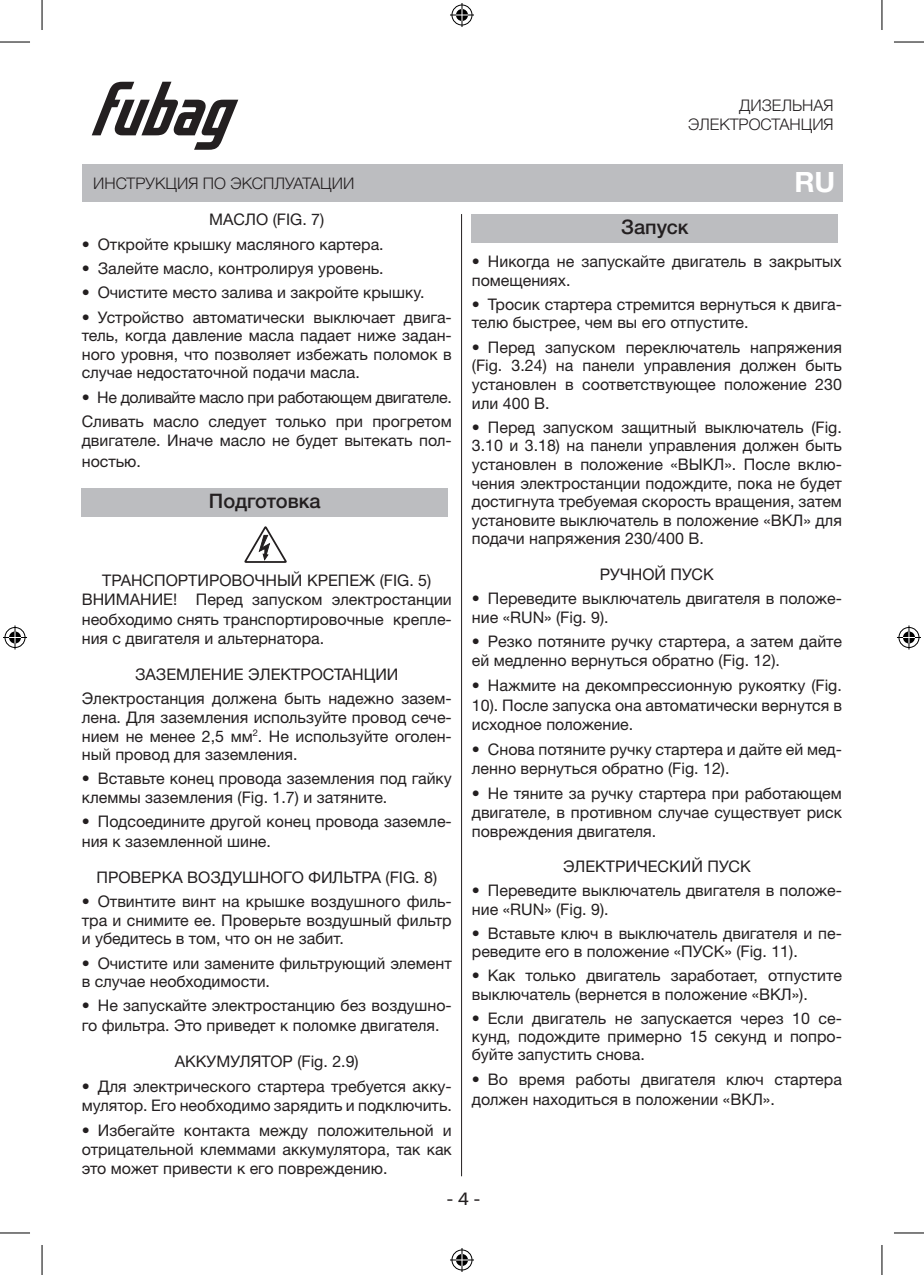
<style>
.page{position:relative;width:924px;height:1275px;background:#fff}
.page>*{position:absolute;margin:0;border:0;box-sizing:border-box;transform-origin:0 0}
.t1{font:700 28px "Helvetica Neue LTW1 G";color:#fff}
.t2{font:500 20px "Helvetica Neue LTW1 G";color:#231f20}
.t3{font:18px "Supria Sans";color:#231f20}
.t4{font:16px/18.6px "Helvetica Neue LTW1 G";color:#231f20}
.t5{font:16px/24.2px "Helvetica Neue LTW1 G";letter-spacing:-.02em;color:#231f20}
.t6{font:300 16px/19.2px "Helvetica Neue LTW1 G";color:#231f20;text-align:right}
</style>
<div class="page">
<hr style="left:461px;top:214px;width:1px;height:962px;background:#231f20">
<svg style="left:92px;top:82px;width:146px;height:68px"></svg>
<div style="left:82px;top:164px;width:759px;height:38px;background:#bcbdc0"></div>
<div style="left:82px;top:488px;width:365px;height:28px;background:#bcbdc0"></div>
<svg style="left:244px;top:526px;width:43px;height:37px"></svg>
<div style="left:471px;top:214px;width:366px;height:29px;background:#bcbdc0"></div>
<hr style="left:0;top:42px;width:30px;height:1px;background:#000">
<hr style="left:893px;top:42px;width:30px;height:1px;background:#000">
<hr style="left:0;top:1232px;width:30px;height:1px;background:#000">
<hr style="left:893px;top:1232px;width:30px;height:1px;background:#000">
<hr style="left:42px;top:0;width:1px;height:30px;background:#000">
<hr style="left:42px;top:1245px;width:1px;height:30px;background:#000">
<hr style="left:881px;top:0;width:1px;height:30px;background:#000">
<hr style="left:881px;top:1245px;width:1px;height:30px;background:#000">
<svg style="left:450px;top:3px;width:24px;height:24px"></svg>
<svg style="left:450px;top:1248px;width:24px;height:24px"></svg>
<svg style="left:3px;top:625px;width:24px;height:24px"></svg>
<svg style="left:897px;top:625px;width:23px;height:24px"></svg>
<p class="t6" style="left:688px;top:97px;width:147px">ДИЗЕЛЬНАЯ<br>ЭЛЕКТРОСТАНЦИЯ</p>
<p class="t6" style="left:93px;top:175px;width:262px">ИНСТРУКЦИЯ ПО ЭКСПЛУАТАЦИИ</p>
<h1 class="t1" style="left:794px;top:166px;width:42px">RU</h1>
<p class="t4" style="left:209px;top:210px;width:116px">МАСЛО (FIG. 7)</p>
<p class="t4" style="left:82px;top:235px;width:303px">• Откройте крышку масляного картера.</p>
<p class="t4" style="left:82px;top:259px;width:303px">• Залейте масло, контролируя уровень.</p>
<p class="t4" style="left:82px;top:283px;width:344px">• Очистите место залива и закройте крышку.</p>
<p class="t4" style="left:82px;top:307px;width:371px;text-align:justify">• Устройство автоматически выключает двига&shy;тель, когда давление масла падает ниже задан&shy;ного уровня, что позволяет избежать поломок в случае недостаточной подачи масла.</p>
<p class="t5" style="left:82px;top:385px;width:371px">• Не доливайте масло при работающем двигателе.<br>Сливать масло следует только при прогретом</p>
<p class="t4" style="left:82px;top:429px;width:371px;line-height:21.6px">двигателе. Иначе масло не будет вытекать пол&shy;ностью.</p>
<p class="t2" style="left:209px;top:493px;width:113px">Подготовка</p>
<p class="t4" style="left:82px;top:571px;width:371px;line-height:19.2px;text-indent:21px">ТРАНСПОРТИРОВОЧНЫЙ КРЕПЕЖ (FIG. 5)<br>ВНИМАНИЕ! Перед запуском электростанции необходимо снять транспортировочные крепле&shy;ния с двигателя и альтернатора.</p>
<p class="t4" style="left:82px;top:662px;width:371px;line-height:24.2px;text-align:center">ЗАЗЕМЛЕНИЕ ЭЛЕКТРОСТАНЦИИ<br>Электростанция должена быть надежно зазем-</p>
<p class="t4" style="left:82px;top:708px;width:371px;text-align:justify">лена. Для заземления используйте провод сече&shy;нием не менее 2,5 мм<sup>2</sup>. Не используйте оголен&shy;ный провод для заземления.</p>
<p class="t4" style="left:82px;top:769px;width:371px">• Вставьте конец провода заземления под гайку клеммы заземления (Fig. 1.7) и затяните.</p>
<p class="t4" style="left:82px;top:812px;width:371px;line-height:19.2px">• Подсоедините другой конец провода заземле&shy;ния к заземленной шине.</p>
<p class="t4" style="left:96px;top:867px;width:342px">ПРОВЕРКА ВОЗДУШНОГО ФИЛЬТРА (FIG. 8)</p>
<p class="t4" style="left:82px;top:892px;width:371px;text-align:justify">• Отвинтите винт на крышке воздушного филь&shy;тра и снимите ее. Проверьте воздушный фильтр и убедитесь в том, что он не забит.</p>
<p class="t4" style="left:82px;top:953px;width:371px">• Очистите или замените фильтрующий элемент в случае необходимости.</p>
<p class="t4" style="left:82px;top:996px;width:371px;line-height:19.2px">• Не запускайте электростанцию без воздушно&shy;го фильтра. Это приведет к поломке двигателя.</p>
<p class="t4" style="left:175px;top:1051px;width:185px">АККУМУЛЯТОР (Fig. 2.9)</p>
<p class="t4" style="left:82px;top:1076px;width:371px;line-height:19.2px">• Для электрического стартера требуется акку&shy;мулятор. Его необходимо зарядить и подключить.</p>
<p class="t4" style="left:82px;top:1120px;width:371px;line-height:19.2px;text-align:justify">• Избегайте контакта между положительной и отрицательной клеммами аккумулятора, так как это может привести к его повреждению.</p>
<p class="t2" style="left:620px;top:219px;width:69px">Запуск</p>
<p class="t4" style="left:471px;top:252px;width:371px">• Никогда не запускайте двигатель в закрытых помещениях.</p>
<p class="t4" style="left:471px;top:295px;width:371px">• Тросик стартера стремится вернуться к двига&shy;телю быстрее, чем вы его отпустите.</p>
<p class="t4" style="left:471px;top:338px;width:371px;text-align:justify">• Перед запуском переключатель напряжения (Fig. 3.24) на панели управления должен быть установлен в соответствующее положение 230 или 400 В.</p>
<p class="t4" style="left:471px;top:418px;width:371px;text-align:justify">• Перед запуском защитный выключатель (Fig.<br>3.10 и 3.18) на панели управления должен быть установлен в положение «ВЫКЛ». После вклю&shy;чения электростанции подождите, пока не будет достигнута требуемая скорость вращения, затем установите выключатель в положение «ВКЛ» для подачи напряжения 230/400 В.</p>
<p class="t4" style="left:599px;top:565px;width:115px">РУЧНОЙ ПУСК</p>
<p class="t4" style="left:471px;top:589px;width:371px">• Переведите выключатель двигателя в положе&shy;ние «RUN» (Fig. 9).</p>
<p class="t4" style="left:471px;top:632px;width:371px;line-height:19.2px">• Резко потяните ручку стартера, а затем дайте ей медленно вернуться обратно (Fig. 12).</p>
<p class="t4" style="left:471px;top:676px;width:371px;line-height:19.2px;text-align:justify">• Нажмите на декомпрессионную рукоятку (Fig.<br>10). После запуска она автоматически вернутся в исходное положение.</p>
<p class="t4" style="left:471px;top:739px;width:371px;line-height:19.2px">• Снова потяните ручку стартера и дайте ей мед&shy;ленно вернуться обратно (Fig. 12).</p>
<p class="t4" style="left:471px;top:783px;width:371px;line-height:19.2px;text-align:justify">• Не тяните за ручку стартера при работающем двигателе, в противном случае существует риск повреждения двигателя.</p>
<p class="t4" style="left:562px;top:857px;width:189px">ЭЛЕКТРИЧЕСКИЙ ПУСК</p>
<p class="t4" style="left:471px;top:881px;width:371px">• Переведите выключатель двигателя в положе&shy;ние «RUN» (Fig. 9).</p>
<p class="t4" style="left:471px;top:923px;width:371px">• Вставьте ключ в выключатель двигателя и пе&shy;реведите его в положение «ПУСК» (Fig. 11).</p>
<p class="t4" style="left:471px;top:966px;width:371px">• Как только двигатель заработает, отпустите выключатель (вернется в положение «ВКЛ»).</p>
<p class="t4" style="left:471px;top:1008px;width:371px;text-align:justify">• Если двигатель не запускается через 10 се&shy;кунд, подождите примерно 15 секунд и попро&shy;буйте запустить снова.</p>
<p class="t4" style="left:471px;top:1070px;width:371px;line-height:19.2px">• Во время работы двигателя ключ стартера должен находиться в положении «ВКЛ».</p>
<p class="t3" style="left:446px;top:1188px;width:36px">- 4 -</p>
</div>
